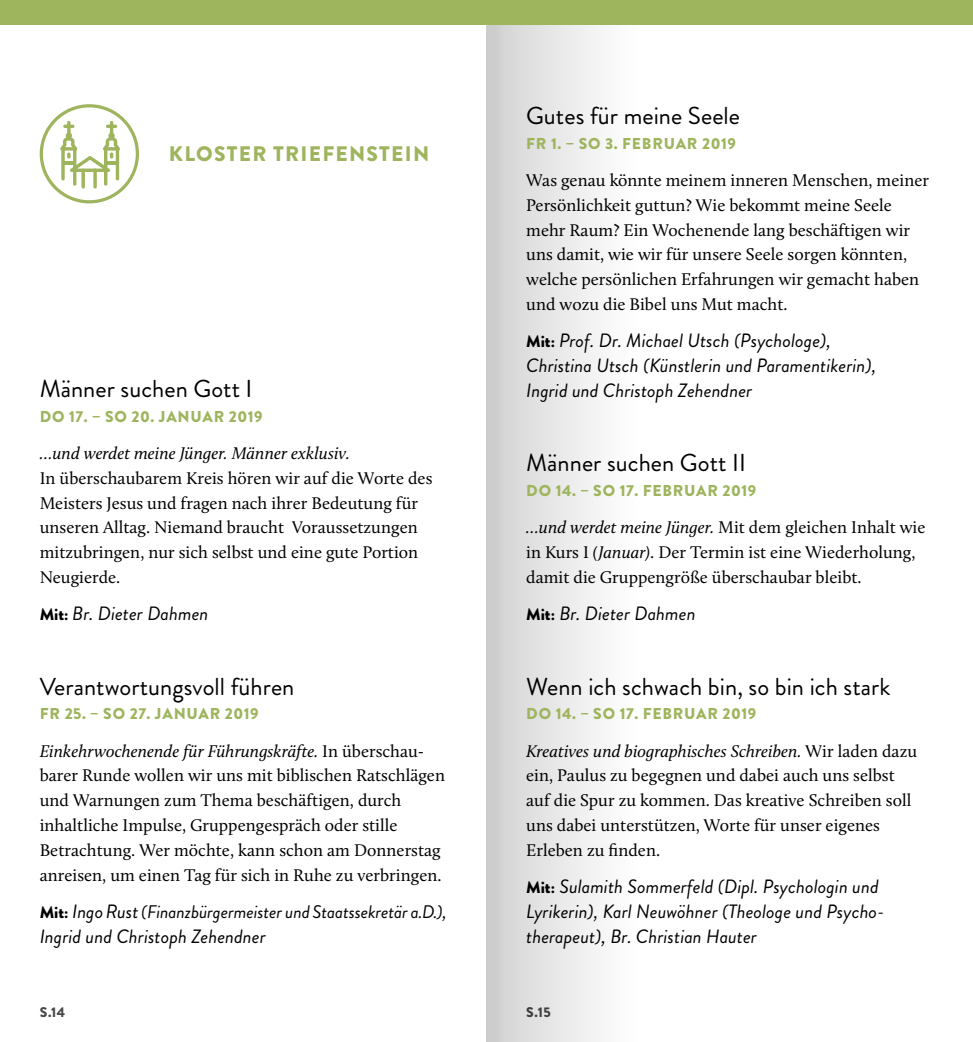
<style>
.page{position:relative;width:973px;height:1042px;background:#fff}
.page>*{position:absolute;margin:0;border:0;box-sizing:border-box;transform-origin:0 0}
.t1{font:24.5px "Brandon Grotesque";letter-spacing:.005em;color:#000}
.t2{font:900 21px "Brandon Grotesque";letter-spacing:.06em;color:#9eb45d}
.t3{font:italic 19.25px/24.8px "Brandon Grotesque";letter-spacing:.005em;color:#000}
.t4{font:italic 18.2px "Brandon Grotesque";letter-spacing:-.005em;color:#000}
.t5{font:17.5px/24.8px "Calluna";color:#000}
.t6{font:italic 17.5px "Calluna";color:#000}
.t7{font:900 15.75px "Brandon Grotesque";letter-spacing:.05em;color:#9eb45d}
.t8{font:900 14px "Brandon Grotesque";color:#494948}
.s1{font-weight:900;font-style:normal;font-size:16.62px}
.s2{font-style:italic}
.s3{font-size:19.25px}
</style>
<div class="page">
<div style="left:486px;top:0;width:161px;height:1042px;background:linear-gradient(to right,#d0d0d0,#fff)"></div>
<svg style="left:40px;top:104px;width:99px;height:99px"></svg>
<hr style="left:63px;top:161px;width:12px;height:4px;background:#9eb45d">
<svg style="left:81px;top:169px;width:4px;height:19px"></svg>
<svg style="left:93px;top:169px;width:4px;height:19px"></svg>
<div style="left:0;top:0;width:972px;height:25px;background:#9eb45d"></div>
<p class="t2" style="left:169px;top:139px;width:262px">KLOSTER TRIEFENSTEIN</p>
<h1 class="t1" style="left:40px;top:372px;width:214px">Männer suchen Gott I</h1>
<p class="t7" style="left:40px;top:405px;width:224px">DO 17. – SO 20. JANUAR 2019</p>
<p class="t6" style="left:40px;top:442px;width:311px">…und werdet meine Jünger. Männer exklusiv.</p>
<p class="t5" style="left:40px;top:465px;width:394px">In überschaubarem Kreis hören wir auf die Worte des Meisters Jesus und fragen nach ihrer Bedeutung für unseren Alltag. Niemand braucht Voraussetzungen mitzubringen, nur sich selbst und eine gute Portion Neugierde.</p>
<p class="t3" style="left:40px;top:601px;width:170px"><span class="s1">Mit:</span> Br. Dieter Dahmen</p>
<h1 class="t1" style="left:40px;top:669px;width:256px">Verantwortungsvoll führen</h1>
<p class="t7" style="left:40px;top:703px;width:220px">FR 25. – SO 27. JANUAR 2019</p>
<p class="t5" style="left:40px;top:738px;width:407px"><span class="s2">Einkehrwochenende für Führungskräfte.</span> In überschau&shy;barer Runde wollen wir uns mit biblischen Ratschlägen und Warnungen zum Thema beschäftigen, durch inhaltliche Impulse, Gruppengespräch oder stille Betrachtung. Wer möchte, kann schon am Donnerstag anreisen, um einen Tag für sich in Ruhe zu verbringen.</p>
<p class="t4" style="left:40px;top:899px;width:408px"><span class="s1">Mit:</span> <span class="s3">Ingo Rust</span> (Finanzbürgermeister und Staatssekretär a.D.),</p>
<p class="t3" style="left:40px;top:924px;width:227px">Ingrid und Christoph Zehendner</p>
<h1 class="t1" style="left:526px;top:99px;width:215px">Gutes für meine Seele</h1>
<p class="t7" style="left:526px;top:132px;width:211px">FR 1. – SO 3. FEBRUAR 2019</p>
<p class="t5" style="left:526px;top:168px;width:404px">Was genau könnte meinem inneren Menschen, meiner Persönlichkeit guttun? Wie bekommt meine Seele mehr Raum? Ein Wochenende lang beschäftigen wir uns damit, wie wir für unsere Seele sorgen könnten, welche persönlichen Erfahrungen wir gemacht haben und wozu die Bibel uns Mut macht.</p>
<p class="t3" style="left:526px;top:329px;width:351px"><span class="s1">Mit:</span> Prof. Dr. Michael Utsch (Psychologe),<br>Christina Utsch (Künstlerin und Paramentikerin),<br>Ingrid und Christoph Zehendner</p>
<h1 class="t1" style="left:526px;top:446px;width:221px">Männer suchen Gott II</h1>
<p class="t7" style="left:526px;top:479px;width:231px">DO 14. – SO 17. FEBRUAR 2019</p>
<p class="t5" style="left:526px;top:515px;width:400px"><span class="s2">…und werdet meine Jünger.</span> Mit dem gleichen Inhalt wie in Kurs I <span class="s2">(Januar)</span>. Der Termin ist eine Wiederholung, damit die Gruppengröße überschaubar bleibt.</p>
<p class="t3" style="left:526px;top:601px;width:171px"><span class="s1">Mit:</span> Br. Dieter Dahmen</p>
<h1 class="t1" style="left:526px;top:669px;width:365px">Wenn ich schwach bin, so bin ich stark</h1>
<p class="t7" style="left:526px;top:703px;width:231px">DO 14. – SO 17. FEBRUAR 2019</p>
<p class="t5" style="left:526px;top:738px;width:392px"><span class="s2">Kreatives und biographisches Schreiben.</span> Wir laden dazu ein, Paulus zu begegnen und dabei auch uns selbst auf die Spur zu kommen. Das kreative Schreiben soll uns dabei unterstützen, Worte für unser eigenes Erleben zu finden.</p>
<p class="t3" style="left:526px;top:874px;width:360px"><span class="s1">Mit:</span> Sulamith Sommerfeld (Dipl. Psychologin und<br>Lyrikerin), Karl Neuwöhner (Theologe und Psycho&shy;therapeut), Br. Christian Hauter</p>
<p class="t8" style="left:40px;top:1002px;width:27px">S.14</p>
<p class="t8" style="left:526px;top:1002px;width:26px">S.15</p>
</div>
